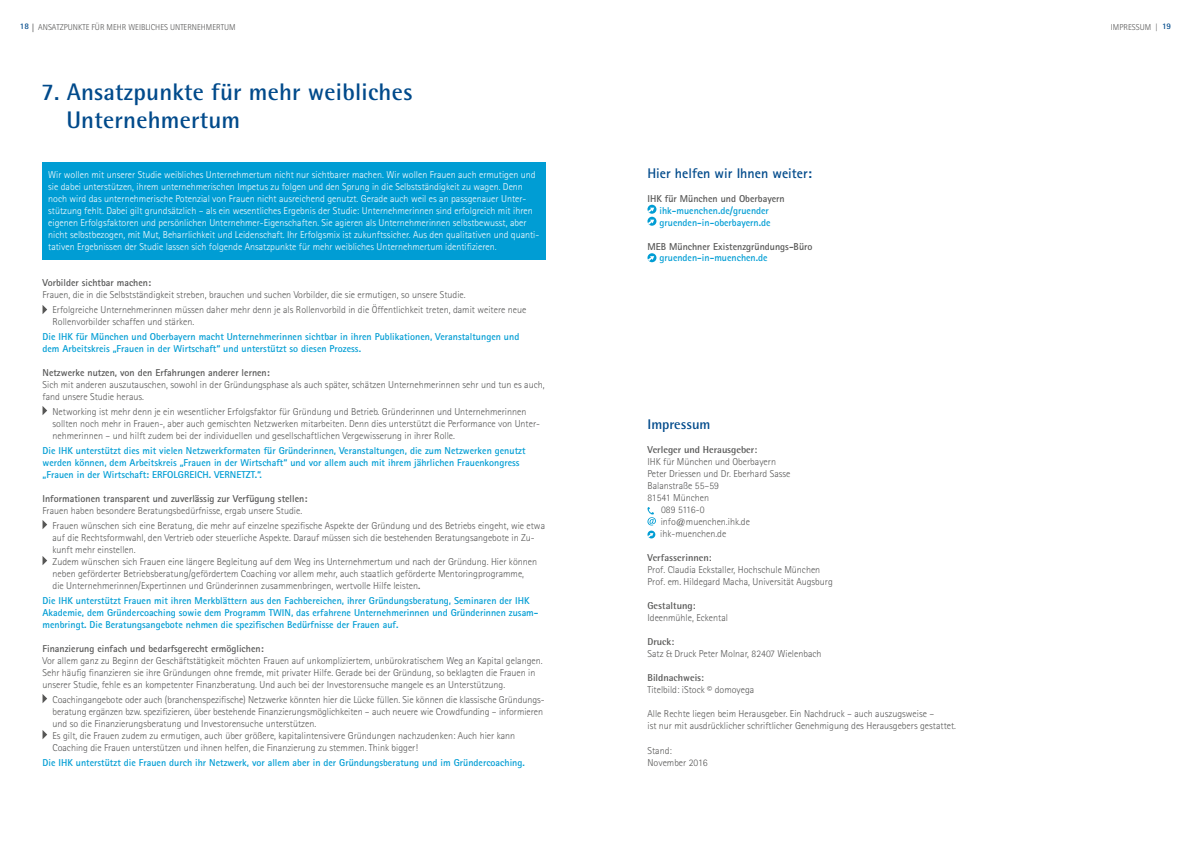
<style>
.page{position:relative;width:1191px;height:842px;background:#fff}
.page>*{position:absolute;margin:0;border:0;box-sizing:border-box;transform-origin:0 0}
.Headline{font:700 24px/28px "Rotis Semi Sans";letter-spacing:.01em;color:#004a8b}
.Fließtext{font:700 14px "Rotis Sans Serif";color:#004a8b}
.t1{font:700 14px "Rotis Semi Sans";color:#004a8b}
.Fließtext-2{font:300 10px/12px "Rotis Sans Serif";color:#565655}
.Fließtext-3{font:700 10px/12px "Rotis Sans Serif";color:#009dd4}
.Fließtext-4{font:300 10px/12px "Rotis Sans Serif";color:#fff}
.Fließtext-5{font:700 10px "Rotis Sans Serif";color:#565655}
.Fließtext-6{font:700 10px "Rotis Semi Sans";color:#565655}
.Reiter_linksbündig{font:300 8.5px "Rotis Sans Serif";color:#565655}
.t2{font:700 8.5px "Rotis Sans Serif";color:#004a8b}
.s1{font-weight:700;color:#004a8b}
.s2{font-family:"Frutiger";font-weight:400;font-stretch:condensed}
.s3{font-weight:700}
.s4{font-family:"Rotis Semi Sans";font-weight:700}
</style>
<div class="page">
<div style="left:43px;top:162px;width:502px;height:98px;background:#009dd4"></div>
<svg style="left:647px;top:507px;width:9px;height:18px"></svg>
<svg style="left:647px;top:531px;width:8px;height:7px"></svg>
<svg style="left:648px;top:533px;width:5px;height:4px"></svg>
<svg style="left:43px;top:305px;width:4px;height:9px"></svg>
<svg style="left:43px;top:406px;width:4px;height:9px"></svg>
<svg style="left:43px;top:520px;width:4px;height:9px"></svg>
<svg style="left:43px;top:556px;width:4px;height:9px"></svg>
<svg style="left:43px;top:694px;width:4px;height:9px"></svg>
<svg style="left:43px;top:730px;width:4px;height:9px"></svg>
<svg style="left:647px;top:205px;width:9px;height:9px"></svg>
<svg style="left:648px;top:208px;width:6px;height:5px"></svg>
<svg style="left:647px;top:217px;width:9px;height:9px"></svg>
<svg style="left:648px;top:220px;width:6px;height:5px"></svg>
<svg style="left:647px;top:253px;width:9px;height:9px"></svg>
<svg style="left:648px;top:256px;width:6px;height:5px"></svg>
<p class="Reiter_linksbündig" style="left:20px;top:22px;width:217px"><span class="s1">18</span> <span class="s2">|</span> ANSATZPUNKTE FÜR MEHR WEIBLICHES UNTERNEHMERTUM</p>
<p class="t2" style="left:1162px;top:21px;width:11px">19</p>
<p class="Reiter_linksbündig" style="left:1110px;top:22px;width:49px">IMPRESSUM |</p>
<p class="Headline" style="left:66px;top:78px;width:348px;text-indent:-25px">7. Ansatzpunkte für mehr weibliches<br>Unternehmertum</p>
<p class="Fließtext-4" style="left:48px;top:169px;width:493px">Wir wollen mit unserer Studie weibliches Unternehmertum nicht nur sichtbarer machen. Wir wollen Frauen auch ermutigen und sie dabei unterstützen, ihrem unternehmerischen Impetus zu folgen und den Sprung in die Selbstständigkeit zu wagen. Denn noch wird das unternehmerische Potenzial von Frauen nicht ausreichend genutzt. Gerade auch weil es an passgenauer Unter&shy;stützung fehlt. Dabei gilt grundsätzlich – als ein wesentliches Ergebnis der Studie: Unternehmerinnen sind erfolgreich mit ihren eigenen Erfolgsfaktoren und persönlichen Unternehmer-Eigenschaften. Sie agieren als Unternehmerinnen selbstbewusst, aber nicht selbstbezogen, mit Mut, Beharrlichkeit und Leidenschaft. Ihr Erfolgsmix ist zukunftssicher. Aus den qualitativen und quanti&shy;tativen Ergebnissen der Studie lassen sich folgende Ansatzpunkte für mehr weibliches Unternehmertum identifizieren.</p>
<p class="Fließtext-5" style="left:43px;top:276px;width:110px">Vorbilder sichtbar machen:</p>
<p class="Fließtext-2" style="left:43px;top:289px;width:425px">Frauen, die in die Selbstständigkeit streben, brauchen und suchen Vorbilder, die sie ermutigen, so unsere Studie.</p>
<p class="Fließtext-2" style="left:53px;top:304px;width:475px">Erfolgreiche Unternehmerinnen müssen daher mehr denn je als Rollenvorbild in die Öffentlichkeit treten, damit weitere neue<br>Rollenvorbilder schaffen und stärken.</p>
<p class="Fließtext-3" style="left:43px;top:331px;width:478px">Die IHK für München und Oberbayern macht Unternehmerinnen sichtbar in ihren Publikationen, Veranstaltungen und</p>
<p class="Fließtext-3" style="left:43px;top:343px;width:320px">dem Arbeitskreis „Frauen in der Wirtschaft“ und unterstützt so diesen Prozess.</p>
<p class="Fließtext-2" style="left:43px;top:367px;width:503px"><span class="s3">Netzwerke nutzen, von den Erfahrungen anderer lernen:<br></span>Sich mit anderen auszutauschen, sowohl in der Gründungsphase als auch später, schätzen Unternehmerinnen sehr und tun es auch, fand unsere Studie heraus.</p>
<p class="Fließtext-2" style="left:53px;top:406px;width:489px">Networking ist mehr denn je ein wesentlicher Erfolgsfaktor für Gründung und Betrieb. Gründerinnen und Unternehmerinnen sollten noch mehr in Frauen-, aber auch gemischten Netzwerken mitarbeiten. Denn dies unterstützt die Performance von Unter&shy;nehmerinnen – und hilft zudem bei der individuellen und gesellschaftlichen Vergewisserung in ihrer Rolle.</p>
<p class="Fließtext-3" style="left:43px;top:445px;width:484px">Die IHK unterstützt dies mit vielen Netzwerkformaten für Gründerinnen, Veranstaltungen, die zum Netzwerken genutzt</p>
<p class="Fließtext-3" style="left:43px;top:457px;width:478px">werden können, dem Arbeitskreis „Frauen in der Wirtschaft“ und vor allem auch mit ihrem jährlichen Frauenkongress</p>
<p class="Fließtext-3" style="left:43px;top:469px;width:221px">„Frauen in der Wirtschaft: ERFOLGREICH. VERNETZT.“.</p>
<p class="Fließtext-2" style="left:43px;top:493px;width:266px"><span class="s3">Informationen transparent und zuverlässig zur Verfügung stellen:<br></span>Frauen haben besondere Beratungsbedürfnisse, ergab unsere Studie.</p>
<p class="Fließtext-2" style="left:53px;top:520px;width:494px">Frauen wünschen sich eine Beratung, die mehr auf einzelne spezifische Aspekte der Gründung und des Betriebs eingeht, wie etwa auf die Rechtsformwahl, den Vertrieb oder steuerliche Aspekte. Darauf müssen sich die bestehenden Beratungsangebote in Zu&shy;kunft mehr einstellen.</p>
<p class="Fließtext-2" style="left:53px;top:556px;width:486px">Zudem wünschen sich Frauen eine längere Begleitung auf dem Weg ins Unternehmertum und nach der Gründung. Hier können neben geförderter Betriebsberatung/gefördertem Coaching vor allem mehr, auch staatlich geförderte Mentoringprogramme, die Unternehmerinnen/Expertinnen und Gründerinnen zusammenbringen, wertvolle Hilfe leisten<span class="s4">.</span></p>
<p class="Fließtext-3" style="left:43px;top:595px;width:497px">Die IHK unterstützt Frauen mit ihren Merkblättern aus den Fachbereichen, ihrer Gründungsberatung, Seminaren der IHK<br>Akademie, dem Gründercoaching sowie dem Programm TWIN, das erfahrene Unternehmerinnen und Gründerinnen zusam&shy;menbringt. Die Beratungsangebote nehmen die spezifischen Bedürfnisse der Frauen auf.</p>
<p class="Fließtext-5" style="left:43px;top:642px;width:223px">Finanzierung einfach und bedarfsgerecht ermöglichen:</p>
<p class="Fließtext-2" style="left:43px;top:655px;width:501px">Vor allem ganz zu Beginn der Geschäftstätigkeit möchten Frauen auf unkompliziertem, unbürokratischem Weg an Kapital gelangen.<br>Sehr häufig finanzieren sie ihre Gründungen ohne fremde, mit privater Hilfe. Gerade bei der Gründung, so beklagten die Frauen in unserer Studie, fehle es an kompetenter Finanzberatung. Und auch bei der Investorensuche mangele es an Unterstützung.</p>
<p class="Fließtext-2" style="left:53px;top:694px;width:494px">Coachingangebote oder auch (branchenspezifische) Netzwerke könnten hier die Lücke füllen. Sie können die klassische Gründungs&shy;beratung ergänzen bzw. spezifizieren, über bestehende Finanzierungsmöglichkeiten – auch neuere wie Crowdfunding – informieren und so die Finanzierungsberatung und Investorensuche unterstützen.</p>
<p class="Fließtext-2" style="left:53px;top:730px;width:464px">Es gilt, die Frauen zudem zu ermutigen, auch über größere, kapitalintensivere Gründungen nachzudenken: Auch hier kann<br>Coaching die Frauen unterstützen und ihnen helfen, die Finanzierung zu stemmen. Think bigger!</p>
<p class="Fließtext-3" style="left:43px;top:757px;width:484px">Die IHK unterstützt die Frauen durch ihr Netzwerk, vor allem aber in der Gründungsberatung und im Gründercoaching.</p>
<p class="Fließtext" style="left:647px;top:165px;width:166px">Hier helfen wir Ihnen weiter:</p>
<p class="Fließtext-5" style="left:647px;top:192px;width:139px">IHK für München und Oberbayern</p>
<p class="Fließtext-3" style="left:659px;top:205px;width:111px">ihk-muenchen.de/gruender</p>
<p class="Fließtext-3" style="left:659px;top:217px;width:113px">gruenden-in-oberbayern.de</p>
<p class="Fließtext-5" style="left:647px;top:240px;width:167px">MEB Münchner Existenzgründungs-Büro</p>
<p class="Fließtext-3" style="left:659px;top:251px;width:110px">gruenden-in-muenchen.de</p>
<p class="t1" style="left:647px;top:416px;width:64px">Impressum</p>
<p class="Fließtext-6" style="left:647px;top:444px;width:111px">Verleger und Herausgeber:</p>
<p class="Fließtext-2" style="left:647px;top:456px;width:130px">IHK für München und Oberbayern</p>
<p class="Fließtext-2" style="left:647px;top:468px;width:144px">Peter Driessen und Dr. Eberhard Sasse</p>
<p class="Fließtext-2" style="left:647px;top:480px;width:73px">Balanstraße 55–59</p>
<p class="Fließtext-2" style="left:647px;top:492px;width:63px">81541 München</p>
<p class="Fließtext-2" style="left:661px;top:504px;width:45px">089 5116-0</p>
<p class="Fließtext-2" style="left:660px;top:516px;width:91px">info@muenchen.ihk.de</p>
<p class="Fließtext-2" style="left:660px;top:528px;width:68px">ihk-muenchen.de</p>
<p class="Fließtext-6" style="left:647px;top:552px;width:66px">Verfasserinnen:</p>
<p class="Fließtext-2" style="left:647px;top:564px;width:174px">Prof. Claudia Eckstaller, Hochschule München</p>
<p class="Fließtext-2" style="left:647px;top:576px;width:187px">Prof. em. Hildegard Macha, Universität Augsburg</p>
<p class="Fließtext-6" style="left:647px;top:600px;width:49px">Gestaltung:</p>
<p class="Fließtext-2" style="left:647px;top:612px;width:82px">Ideenmühle, Eckental</p>
<p class="Fließtext-6" style="left:647px;top:636px;width:28px">Druck:</p>
<p class="Fließtext-2" style="left:647px;top:648px;width:176px">Satz &amp; Druck Peter Molnar, 82407 Wielenbach</p>
<p class="Fließtext-6" style="left:647px;top:672px;width:58px">Bildnachweis:</p>
<p class="Fließtext-2" style="left:647px;top:684px;width:108px">Titelbild: iStock © domoyega</p>
<p class="Fließtext-2" style="left:647px;top:708px;width:310px">Alle Rechte liegen beim Herausgeber. Ein Nachdruck – auch auszugsweise –<br>ist nur mit ausdrücklicher schriftlicher Genehmigung des Herausgebers gestattet.</p>
<p class="Fließtext-2" style="left:647px;top:744px;width:26px">Stand:</p>
<p class="Fließtext-2" style="left:647px;top:756px;width:62px">November 2016</p>
</div>
